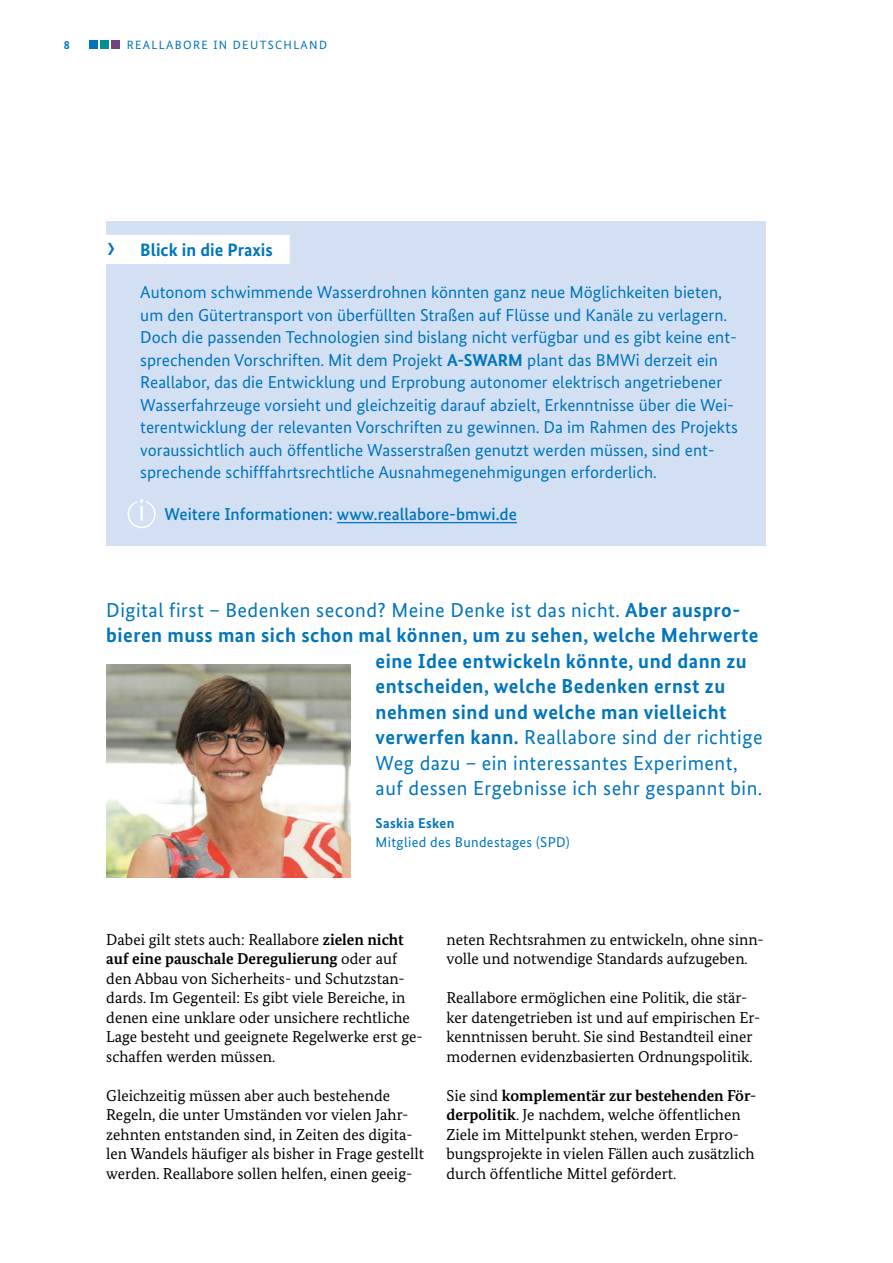
<style>
.page{position:relative;width:893px;height:1263px;background:#fff}
.page>*{position:absolute;margin:0;border:0;box-sizing:border-box;transform-origin:0 0}
.t1{font:20.25px "Bundes Sans";letter-spacing:.025em;color:#0075be}
.t2{font:700 20.25px "Bundes Sans";letter-spacing:.025em;color:#0075be}
.t3{font:700 18px "Bundes Sans";color:#0075be}
.t4{font:17.25px/22.5px "Bundes Sans";color:#0075be}
.t5{font:500 17.25px "Bundes Sans";color:#0075be}
.t6{font:15.75px/19.5px "Bundes Serif";color:#000}
.t7{font:14.25px "Bundes Sans";letter-spacing:.025em;color:#0075be}
.t8{font:700 14.25px "Bundes Sans";letter-spacing:.025em;color:#0075be}
.t9{font:12px "Bundes Sans";letter-spacing:.11em;color:#0075be}
.t10{font:700 12px "Bundes Sans";color:#0075be}
.s1{font-weight:700}
</style>
<div class="page">
<div style="left:112px;top:40px;width:8px;height:9px;background:#724581"></div>
<div style="left:100px;top:40px;width:9px;height:9px;background:#008f97"></div>
<div style="left:89px;top:40px;width:9px;height:9px;background:#0075be"></div>
<img style="left:106px;top:665px;width:244px;height:212px">
<div style="left:106px;top:221px;width:659px;height:65px;background:#d3e0f4"></div>
<div style="left:85px;top:235px;width:205px;height:30px;background:#fff"></div>
<div style="left:106px;top:264px;width:659px;height:239px;background:#d3e0f4"></div>
<div style="left:106px;top:486px;width:659px;height:59px;background:#d3e0f4"></div>
<hr style="left:337px;top:522px;width:180px;height:1px;background:#0075be">
<div style="left:128px;top:500px;width:28px;height:28px;border:2px solid #fff;border-radius:50%"></div>
<svg style="left:137px;top:496px;width:9px;height:9px"></svg>
<hr style="left:140px;top:506px;width:3px;height:15px;background:#fff">
<p class="t10" style="left:64px;top:37px;width:7px">8</p>
<p class="t9" style="left:127px;top:37px;width:202px">REALLABORE IN DEUTSCHLAND</p>
<p class="t3" style="left:106px;top:239px;width:168px">• Blick in die Praxis</p>
<p class="t4" style="left:140px;top:281px;width:599px">Autonom schwimmende Wasserdrohnen könnten ganz neue Möglichkeiten bieten, um den Gütertransport von überfüllten Straßen auf Flüsse und Kanäle zu verlagern.<br>Doch die passenden Technologien sind bislang nicht verfügbar und es gibt keine ent&shy;sprechenden Vorschriften. Mit dem Projekt <span class="s1">A-SWARM</span> plant das BMWi derzeit ein Reallabor, das die Entwicklung und Erprobung autonomer elektrisch angetriebener Wasserfahrzeuge vorsieht und gleichzeitig darauf abzielt, Erkenntnisse über die Wei&shy;terentwicklung der relevanten Vorschriften zu gewinnen. Da im Rahmen des Projekts voraussichtlich auch öffentliche Wasserstraßen genutzt werden müssen, sind ent&shy;sprechende schifffahrtsrechtliche Ausnahmegenehmigungen erforderlich.</p>
<p class="t5" style="left:165px;top:504px;width:354px">Weitere Informationen: www.reallabore-bmwi.de</p>
<p class="t1" style="left:106px;top:597px;width:636px">Digital first – Bedenken second? Meine Denke ist das nicht. <span class="s1">Aber auspro-</span></p>
<p class="t2" style="left:106px;top:623px;width:654px">bieren muss man sich schon mal können, um zu sehen, welche Mehrwerte</p>
<p class="t2" style="left:376px;top:648px;width:373px">eine Idee entwickeln könnte, und dann zu</p>
<p class="t2" style="left:376px;top:674px;width:351px">entscheiden, welche Bedenken ernst zu</p>
<p class="t2" style="left:376px;top:699px;width:352px">nehmen sind und welche man vielleicht</p>
<p class="t1" style="left:376px;top:725px;width:388px"><span class="s1">verwerfen kann.</span> Reallabore sind der richtige</p>
<p class="t1" style="left:376px;top:750px;width:364px">Weg dazu – ein interessantes Experiment,</p>
<p class="t1" style="left:376px;top:776px;width:388px">auf dessen Ergebnisse ich sehr gespannt bin.</p>
<p class="t8" style="left:376px;top:814px;width:80px">Saskia Esken</p>
<p class="t7" style="left:376px;top:833px;width:195px">Mitglied des Bundestages (SPD)</p>
<p class="t6" style="left:106px;top:929px;width:318px">Dabei gilt stets auch: Reallabore <span class="s1">zielen nicht auf eine pauschale Deregulierung</span> oder auf den Abbau von Sicherheits- und Schutzstan&shy;dards. Im Gegenteil: Es gibt viele Bereiche, in denen eine unklare oder unsichere rechtliche Lage besteht und geeignete Regelwerke erst ge&shy;schaffen werden müssen.</p>
<p class="t6" style="left:106px;top:1085px;width:319px">Gleichzeitig müssen aber auch bestehende Regeln, die unter Umständen vor vielen Jahr&shy;zehnten entstanden sind, in Zeiten des digita&shy;len Wandels häufiger als bisher in Frage gestellt werden. Reallabore sollen helfen, einen geeig-</p>
<p class="t6" style="left:446px;top:929px;width:319px">neten Rechtsrahmen zu entwickeln, ohne sinn&shy;volle und notwendige Standards aufzugeben.</p>
<p class="t6" style="left:446px;top:988px;width:315px">Reallabore ermöglichen eine Politik, die stär&shy;ker datengetrieben ist und auf empirischen Er&shy;kenntnissen beruht. Sie sind Bestandteil einer modernen evidenzbasierten Ordnungspolitik.</p>
<p class="t6" style="left:446px;top:1085px;width:311px">Sie sind <span class="s1">komplementär zur bestehenden För&shy;derpolitik</span>. Je nachdem, welche öffentlichen Ziele im Mittelpunkt stehen, werden Erpro&shy;bungsprojekte in vielen Fällen auch zusätzlich durch öffentliche Mittel gefördert.</p>
</div>
